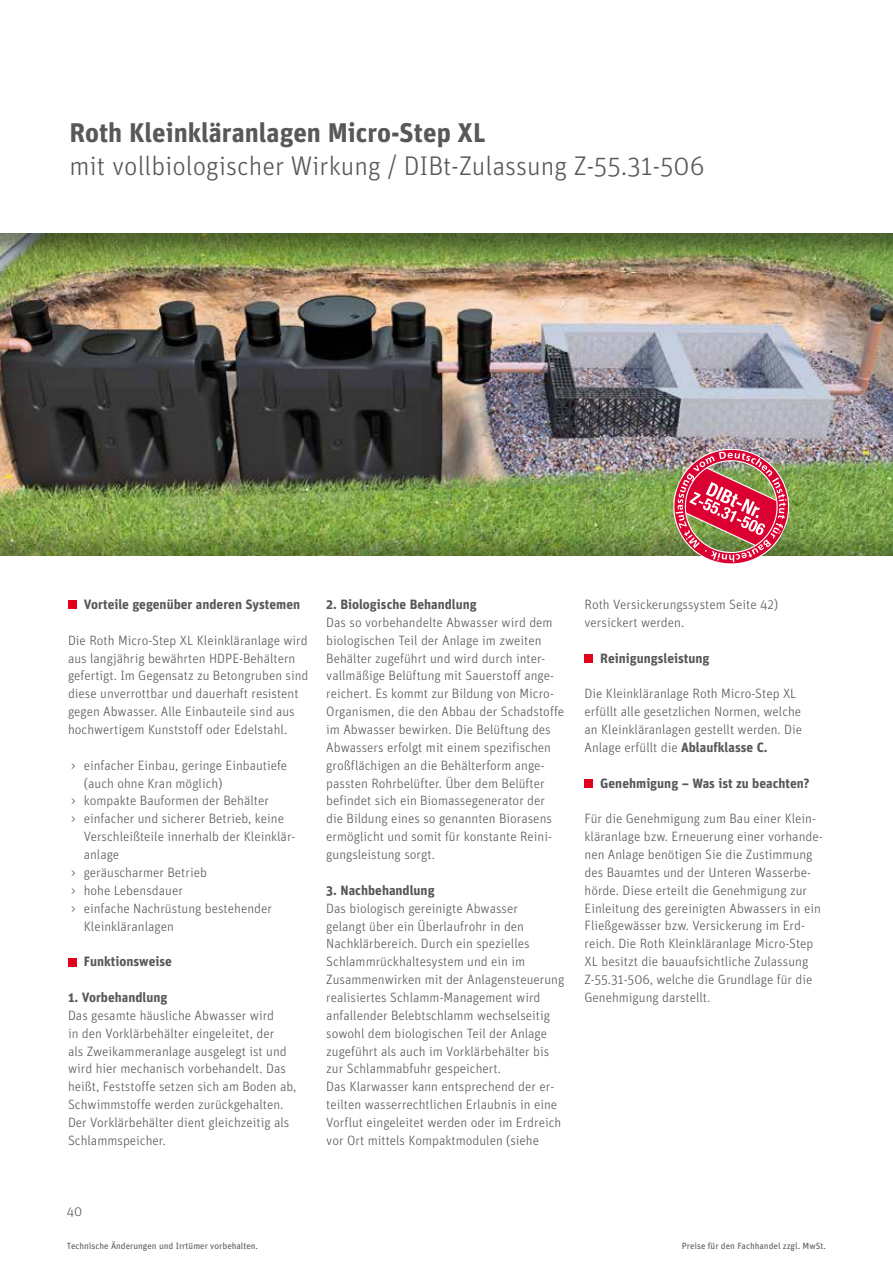
<style>
.page{position:relative;width:893px;height:1263px;background:#fff}
.page>*{position:absolute;margin:0;border:0;box-sizing:border-box;transform-origin:0 0}
.t1{font:300 27px "Unit OT";color:#58585a}
.t2{font:700 27px "Unit OT";color:#58585a}
.t3{font:300 13.5px/17.9px "Unit OT";color:#58585a}
.t4{font:700 13.5px "Unit OT";color:#58585a}
.t5{font:9px "Unit OT";color:#58585a}
.s1{font-weight:700}
</style>
<div class="page">
<img style="left:0;top:293px;width:893px;height:203px">
<img style="left:0;top:496px;width:893px;height:59px">
<img style="left:655px;top:430px;width:153px;height:134px">
<img style="left:0;top:234px;width:893px;height:59px">
<div style="left:68px;top:600px;width:9px;height:9px;background:#e2001a"></div>
<div style="left:68px;top:958px;width:9px;height:8px;background:#e2001a"></div>
<div style="left:585px;top:654px;width:8px;height:9px;background:#e2001a"></div>
<div style="left:585px;top:779px;width:8px;height:9px;background:#e2001a"></div>
<h1 class="t2" style="left:70px;top:115px;width:418px">Roth Kleinkläranlagen Micro-Step XL</h1>
<h1 class="t1" style="left:70px;top:150px;width:637px">mit vollbiologischer Wirkung / DIBt-Zulassung Z-55.31-506</h1>
<p class="t4" style="left:84px;top:595px;width:218px">Vorteile gegenüber anderen Systemen</p>
<p class="t3" style="left:68px;top:631px;width:242px">Die Roth Micro-Step XL Kleinkläranlage wird aus langjährig bewährten HDPE-Behältern gefertigt. Im Gegensatz zu Betongruben sind diese unverrottbar und dauerhaft resistent gegen Abwasser. Alle Einbauteile sind aus hochwertigem Kunststoff oder Edelstahl.</p>
<p class="t3" style="left:71px;top:756px;width:218px">&gt; einfacher Einbau, geringe Einbautiefe</p>
<p class="t3" style="left:84px;top:774px;width:140px">(auch ohne Kran möglich)</p>
<p class="t3" style="left:71px;top:792px;width:199px">&gt; kompakte Bauformen der Behälter</p>
<p class="t3" style="left:71px;top:810px;width:215px">&gt; einfacher und sicherer Betrieb, keine</p>
<p class="t3" style="left:84px;top:828px;width:212px">Verschleißteile innerhalb der Kleinklär-</p>
<p class="t3" style="left:84px;top:845px;width:37px">anlage</p>
<p class="t3" style="left:71px;top:863px;width:138px">&gt; geräuscharmer Betrieb</p>
<p class="t3" style="left:71px;top:881px;width:113px">&gt; hohe Lebensdauer</p>
<p class="t3" style="left:71px;top:899px;width:202px">&gt; einfache Nachrüstung bestehender</p>
<p class="t3" style="left:84px;top:917px;width:92px">Kleinkläranlagen</p>
<p class="t4" style="left:84px;top:953px;width:90px">Funktionsweise</p>
<p class="t4" style="left:68px;top:988px;width:101px">1. Vorbehandlung</p>
<p class="t3" style="left:68px;top:1006px;width:230px">Das gesamte häusliche Abwasser wird<br>in den Vorklärbehälter eingeleitet, der<br>als Zweikammeranlage ausgelegt ist und wird hier mechanisch vorbehandelt. Das heißt, Feststoffe setzen sich am Boden ab, Schwimmstoffe werden zurückgehalten.<br>Der Vorklärbehälter dient gleichzeitig als Schlammspeicher.</p>
<p class="t4" style="left:326px;top:595px;width:152px">2. Biologische Behandlung</p>
<p class="t3" style="left:326px;top:613px;width:239px">Das so vorbehandelte Abwasser wird dem biologischen Teil der Anlage im zweiten Behälter zugeführt und wird durch inter&shy;vallmäßige Belüftung mit Sauerstoff ange&shy;reichert. Es kommt zur Bildung von Micro-Organismen, die den Abbau der Schadstoffe im Abwasser bewirken. Die Belüftung des Abwassers erfolgt mit einem spezifischen großflächigen an die Behälterform ange&shy;passten Rohrbelüfter. Über dem Belüfter befindet sich ein Biomassegenerator der die Bildung eines so genannten Biorasens ermöglicht und somit für konstante Reini&shy;gungsleistung sorgt.</p>
<p class="t4" style="left:326px;top:881px;width:110px">3. Nachbehandlung</p>
<p class="t3" style="left:326px;top:899px;width:239px">Das biologisch gereinigte Abwasser<br>gelangt über ein Überlaufrohr in den Nachklärbereich. Durch ein spezielles Schlammrückhaltesystem und ein im Zusammenwirken mit der Anlagensteuerung realisiertes Schlamm-Management wird anfallender Belebtschlamm wechselseitig sowohl dem biologischen Teil der Anlage zugeführt als auch im Vorklärbehälter bis zur Schlammabfuhr gespeichert.<br>Das Klarwasser kann entsprechend der er&shy;teilten wasserrechtlichen Erlaubnis in eine Vorflut eingeleitet werden oder im Erdreich vor Ort mittels Kompaktmodulen (siehe</p>
<p class="t3" style="left:585px;top:595px;width:195px">Roth Versickerungssystem Seite 42) versickert werden.</p>
<p class="t4" style="left:600px;top:649px;width:111px">Reinigungsleistung</p>
<p class="t3" style="left:585px;top:685px;width:219px">Die Kleinkläranlage Roth Micro-Step XL erfüllt alle gesetzlichen Normen, welche an Kleinkläranlagen gestellt werden. Die Anlage erfüllt die <span class="s1">Ablaufklasse C.</span></p>
<p class="t4" style="left:600px;top:774px;width:211px">Genehmigung – Was ist zu beachten?</p>
<p class="t3" style="left:585px;top:810px;width:240px">Für die Genehmigung zum Bau einer Klein&shy;kläranlage bzw. Erneuerung einer vorhande&shy;nen Anlage benötigen Sie die Zustimmung des Bauamtes und der Unteren Wasserbe&shy;hörde. Diese erteilt die Genehmigung zur Einleitung des gereinigten Abwassers in ein Fließgewässer bzw. Versickerung im Erd&shy;reich. Die Roth Kleinkläranlage Micro-Step XL besitzt die bauaufsichtliche Zulassung Z-55.31-506, welche die Grundlage für die Genehmigung darstellt.</p>
<p class="t3" style="left:67px;top:1203px;width:17px">40</p>
<p class="t5" style="left:67px;top:1240px;width:193px">Technische Änderungen und Irrtümer vorbehalten.</p>
<p class="t5" style="left:682px;top:1240px;width:146px">Preise für den Fachhandel zzgl. MwSt.</p>
</div>
